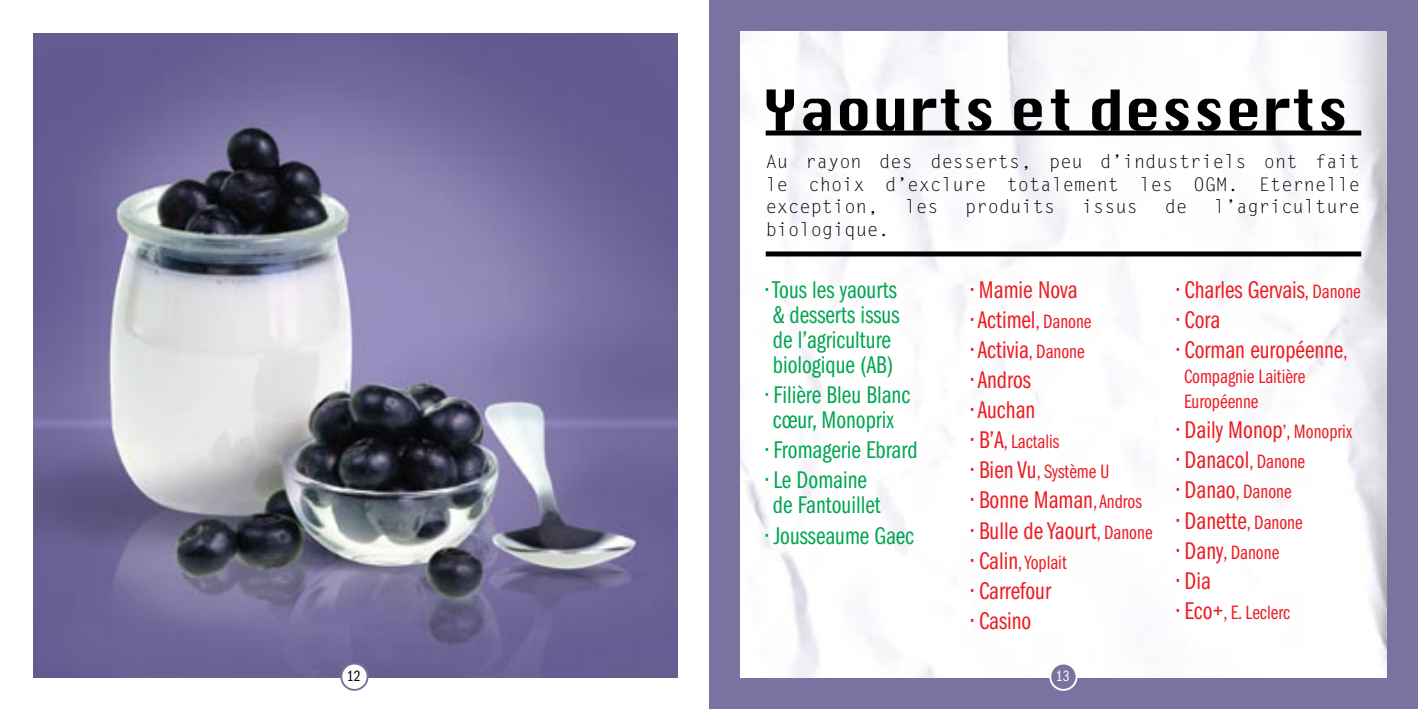
<style>
.page{position:relative;width:1418px;height:709px;background:#fff}
.page>*{position:absolute;margin:0;border:0;box-sizing:border-box;transform-origin:0 0}
.t1{font:25px "ITC Franklin Gothic Std Bk Cp";color:#ed1c24}
.t2{font:25px/25px "ITC Franklin Gothic Std Bk Cp";color:#00a651}
.t3{font:20px/25px "ITC Franklin Gothic Std Bk Cp";color:#ed1c24}
.t4{font:18.75px/22.5px "Letter Gothic Std";color:#000;text-align:justify}
.t5{font:15.5px "ITC Franklin Gothic Std Bk Cp";color:#000}
.t6{font:15.5px "ITC Franklin Gothic Std Bk Cp";color:#fff}
.s1{font-size:20px}
.s2{font-size:25px}
</style>
<div class="page">
<img style="left:33px;top:33px;width:644px;height:644px">
<div style="left:341px;top:663px;width:26px;height:27px;background:#fff;border-radius:50%"></div>
<div style="left:340px;top:662px;width:28px;height:29px;border:2px solid #7b72a1;border-radius:50%"></div>
<div style="left:709px;top:0;width:708px;height:709px;background:#7b72a1"></div>
<img style="left:741px;top:32px;width:644px;height:645px">
<div style="left:765px;top:130px;width:596px;height:5px;background:#000"></div>
<div style="left:765px;top:251px;width:596px;height:5px;background:#000"></div>
<svg style="left:766px;top:89px;width:578px;height:42px;background:#9c9c9d"></svg>
<div style="left:1050px;top:663px;width:26px;height:27px;background:#7b72a1;border-radius:50%"></div>
<div style="left:1049px;top:662px;width:28px;height:29px;border:2px solid #fff;border-radius:50%"></div>
<p class="t5" style="left:347px;top:667px;width:15px">12</p>
<p class="t4" style="left:765px;top:151px;width:596px">Au rayon des desserts, peu d’industriels ont fait le choix d’exclure totalement les OGM. Eternelle exception,</p>
<p class="t4" style="left:904px;top:196px;width:35px">les</p>
<p class="t4" style="left:965px;top:196px;width:92px">produits</p>
<p class="t4" style="left:1081px;top:196px;width:58px">issus</p>
<p class="t4" style="left:1164px;top:196px;width:24px">de</p>
<p class="t4" style="left:1213px;top:196px;width:148px">l’agriculture</p>
<p class="t4" style="left:765px;top:218px;width:125px">biologique.</p>
<p class="t2" style="left:765px;top:278px;width:135px">• Tous les yaourts &amp; desserts issus de l’agriculture biologique (AB)</p>
<p class="t2" style="left:765px;top:383px;width:146px">• Filière Bleu Blanc cœur, Monoprix</p>
<p class="t2" style="left:765px;top:438px;width:153px">• Fromagerie Ebrard</p>
<p class="t2" style="left:765px;top:468px;width:117px">• Le Domaine de Fantouillet</p>
<p class="t2" style="left:765px;top:523px;width:150px">• Jousseaume Gaec</p>
<p class="t1" style="left:971px;top:276px;width:108px">• Mamie Nova</p>
<p class="t1" style="left:971px;top:306px;width:122px">• Actimel<span class="s1">, Danone</span></p>
<p class="t1" style="left:971px;top:336px;width:115px">• Activia<span class="s1">, Danone</span></p>
<p class="t1" style="left:971px;top:366px;width:61px">• Andros</p>
<p class="t1" style="left:971px;top:396px;width:65px">• Auchan</p>
<p class="t3" style="left:971px;top:429px;width:90px"><span class="s2">• B’A</span>, Lactalis</p>
<p class="t3" style="left:971px;top:459px;width:140px"><span class="s2">• Bien Vu</span>, Système U</p>
<p class="t1" style="left:971px;top:486px;width:172px">• Bonne Maman<span class="s1">, Andros</span></p>
<p class="t1" style="left:971px;top:516px;width:183px">• Bulle de Yaourt<span class="s1">, Danone</span></p>
<p class="t3" style="left:971px;top:549px;width:97px"><span class="s2">• Calin</span>, Yoplait</p>
<p class="t1" style="left:971px;top:576px;width:81px">• Carrefour</p>
<p class="t1" style="left:971px;top:606px;width:62px">• Casino</p>
<p class="t6" style="left:1056px;top:667px;width:15px">13</p>
<p class="t1" style="left:1176px;top:276px;width:185px">• Charles Gervais<span class="s1">, Danone</span></p>
<p class="t1" style="left:1176px;top:306px;width:45px">• Cora</p>
<p class="t1" style="left:1176px;top:336px;width:172px">• Corman européenne<span class="s1">,</span></p>
<p class="t3" style="left:1183px;top:364px;width:123px">Compagnie Laitière<br>Européenne</p>
<p class="t1" style="left:1176px;top:416px;width:177px">• Daily Monop<span class="s1">’, Monoprix</span></p>
<p class="t1" style="left:1176px;top:446px;width:130px">• Danacol<span class="s1">, Danone</span></p>
<p class="t3" style="left:1176px;top:479px;width:116px"><span class="s2">• Danao</span>, Danone</p>
<p class="t1" style="left:1176px;top:506px;width:127px">• Danette<span class="s1">, Danone</span></p>
<p class="t3" style="left:1176px;top:539px;width:104px"><span class="s2">• Dany</span>, Danone</p>
<p class="t1" style="left:1176px;top:566px;width:36px">• Dia</p>
<p class="t3" style="left:1176px;top:599px;width:115px"><span class="s2">• Eco+</span>, E. Leclerc</p>
</div>
